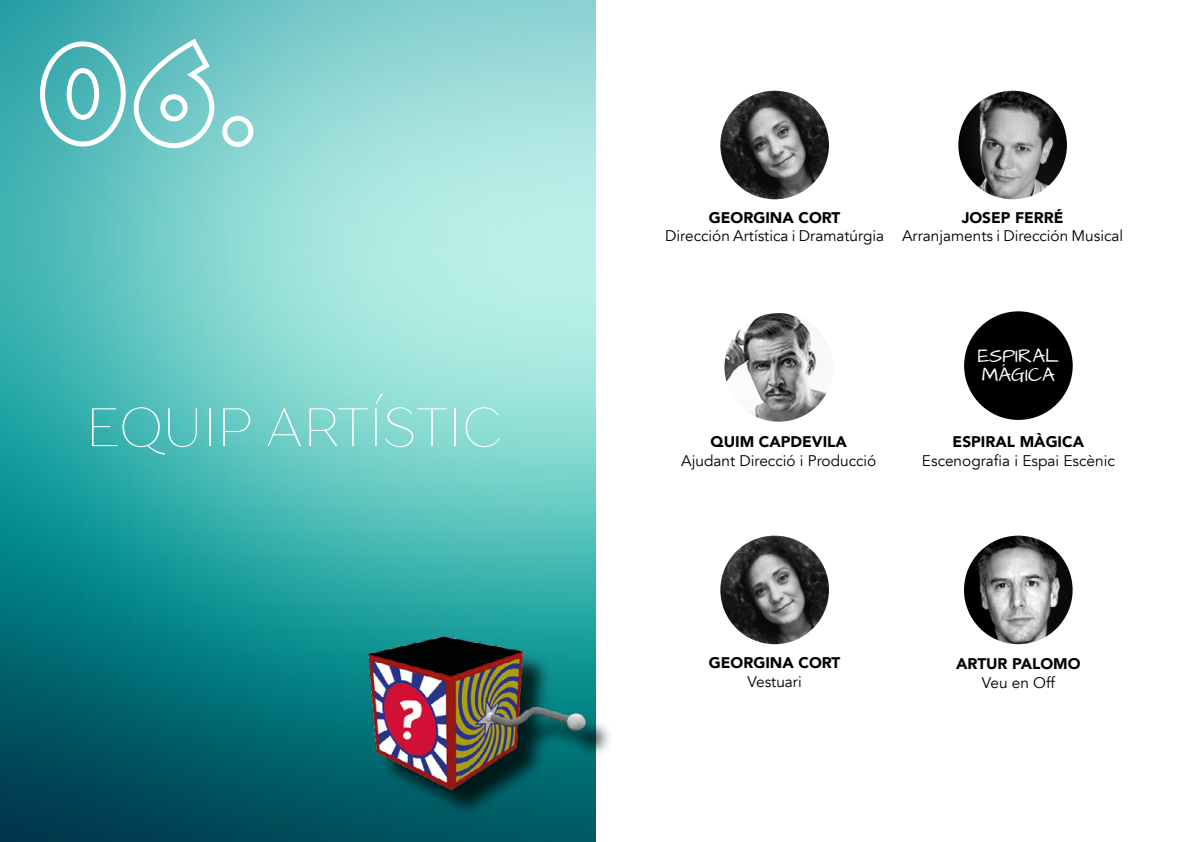
<style>
.page{position:relative;width:1191px;height:842px;background:#fff}
.page>*{position:absolute;margin:0;border:0;box-sizing:border-box;transform-origin:0 0}
.t1{font:133.5px "Vinnie Boom Bah NF";color:#fff}
.t2{font:54px "Drugs";color:#fff}
.t3{font:16px/19.2px "Architects Daughter";color:#fff}
.t4{font:15.4px "Avenir";color:#000}
.t5{font:900 15.4px "Avenir";color:#000}
</style>
<div class="page">
<img style="left:0;top:0;width:595px;height:842px">
<img style="left:720px;top:91px;width:109px;height:108px;border-radius:54px">
<img style="left:958px;top:91px;width:109px;height:108px;border-radius:54px">
<img style="left:724px;top:313px;width:109px;height:109px;border-radius:54px">
<div style="left:964px;top:311px;width:108px;height:109px;background:#000;border-radius:50%"></div>
<img style="left:720px;top:536px;width:109px;height:108px;border-radius:54px">
<img style="left:964px;top:536px;width:108px;height:108px;border-radius:54px">
<div style="left:372px;top:640px;width:242px;height:178px;background:#000;opacity:.75"></div>
<img style="left:364px;top:630px;width:225px;height:176px">
<h1 class="t1" style="left:36px;top:-7px;width:223px">06.</h1>
<h2 class="t2" style="left:86px;top:393px;width:417px">EQUIP ARTÍSTIC</h2>
<p class="t5" style="left:709px;top:204px;width:133px">GEORGINA CORT</p>
<p class="t4" style="left:665px;top:227px;width:220px">Dirección Artística i Dramatúrgia</p>
<p class="t5" style="left:961px;top:204px;width:103px">JOSEP FERRÉ</p>
<p class="t4" style="left:902px;top:227px;width:223px">Arranjaments i Dirección Musical</p>
<p class="t5" style="left:710px;top:429px;width:138px">QUIM CAPDEVILA</p>
<p class="t4" style="left:681px;top:451px;width:197px">Ajudant Direcció i Producció</p>
<p class="t3" style="left:977px;top:347px;width:83px">ESPIRAL<br>MÁGICA</p>
<p class="t5" style="left:952px;top:429px;width:133px">ESPIRAL MÀGICA</p>
<p class="t4" style="left:922px;top:451px;width:194px">Escenografia i Espai Escènic</p>
<p class="t5" style="left:709px;top:649px;width:133px">GEORGINA CORT</p>
<p class="t4" style="left:747px;top:672px;width:56px">Vestuari</p>
<p class="t5" style="left:956px;top:651px;width:126px">ARTUR PALOMO</p>
<p class="t4" style="left:982px;top:673px;width:75px">Veu en Off</p>
</div>
